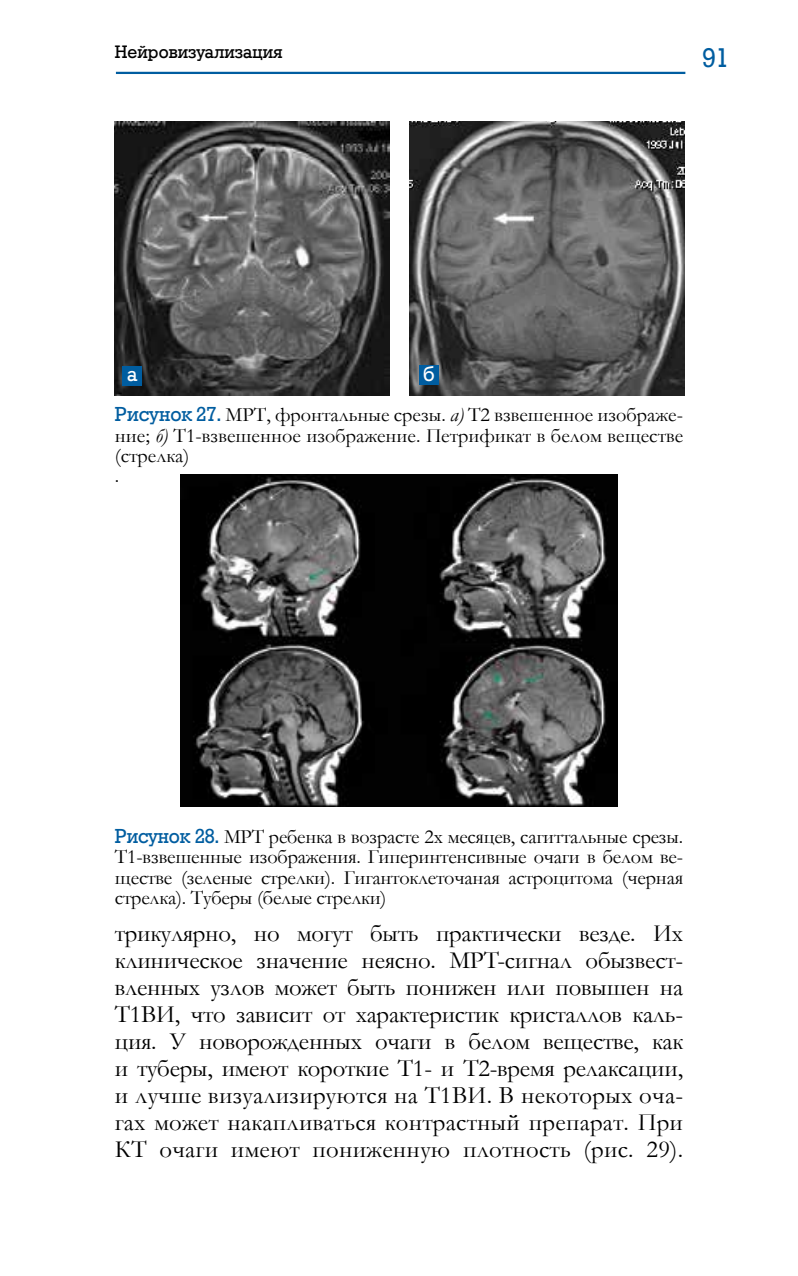
<style>
.page{position:relative;width:798px;height:1276px;background:#fff}
.page>*{position:absolute;margin:0;border:0;box-sizing:border-box;transform-origin:0 0}
.t1{font:27px "Geo Slb 712 Medium CBT";color:#005da0}
.t2{font:24.75px/27px "Garamond";letter-spacing:.01em;color:#000;text-align:justify}
.t3{font:20.25px/20.2px "Garamond";color:#000;text-align:justify}
.t4{font:20.25px "Geo Slb 712 Medium CBT";color:#fff}
.t5{font:18px "Geo Slb 712 Medium CBT";color:#000}
.s1{font-family:"Geo Slb 712 Medium CBT";color:#005da0}
.s2{font-style:italic}
</style>
<div class="page">
<hr style="left:116px;top:72px;width:569px;height:2px;background:#005da0">
<img style="left:181px;top:475px;width:436px;height:331px">
<img style="left:115px;top:121px;width:274px;height:274px">
<img style="left:409px;top:121px;width:275px;height:274px">
<div style="left:123px;top:367px;width:19px;height:19px;background:#005da0"></div>
<div style="left:419px;top:365px;width:19px;height:19px;background:#005da0"></div>
<p class="t5" style="left:115px;top:41px;width:169px">Нейровизуализация</p>
<p class="t1" style="left:702px;top:42px;width:28px">91</p>
<p class="t4" style="left:127px;top:362px;width:12px">а</p>
<p class="t4" style="left:423px;top:362px;width:13px">б</p>
<p class="t3" style="left:115px;top:404px;width:569px;text-align:left"><span class="s1">Рисунок 27.</span> МРТ, фронтальные срезы. <span class="s2">а)</span> Т2 взвешенное изображе&shy;ние; <span class="s2">б)</span> Т1-взвешенное изображение. Петрификат в белом веществе (стрелка)<br>.</p>
<p class="t3" style="left:115px;top:826px;width:569px"><span class="s1">Рисунок 28.</span> МРТ ребенка в возрасте 2х месяцев, сагиттальные срезы.<br>Т1-взвешенные изображения. Гиперинтенсивные очаги в белом ве&shy;ществе (зеленые стрелки). Гигантоклеточаная астроцитома (черная стрелка). Туберы (белые стрелки)</p>
<p class="t2" style="left:115px;top:919px;width:569px">трикулярно, но могут быть практически везде. Их клиническое значение неясно. MPT-сигнал обызвест&shy;вленных узлов может быть понижен или повышен на Т1ВИ, что зависит от характеристик кристаллов каль&shy;ция. У новорожденных очаги в белом веществе, как и туберы, имеют короткие Т1- и Т2-время релаксации, и лучше визуализируются на Т1ВИ. В некоторых оча&shy;гах может накапливаться контрастный препарат. При КТ очаги имеют пониженную плотность (рис. 29).</p>
</div>
